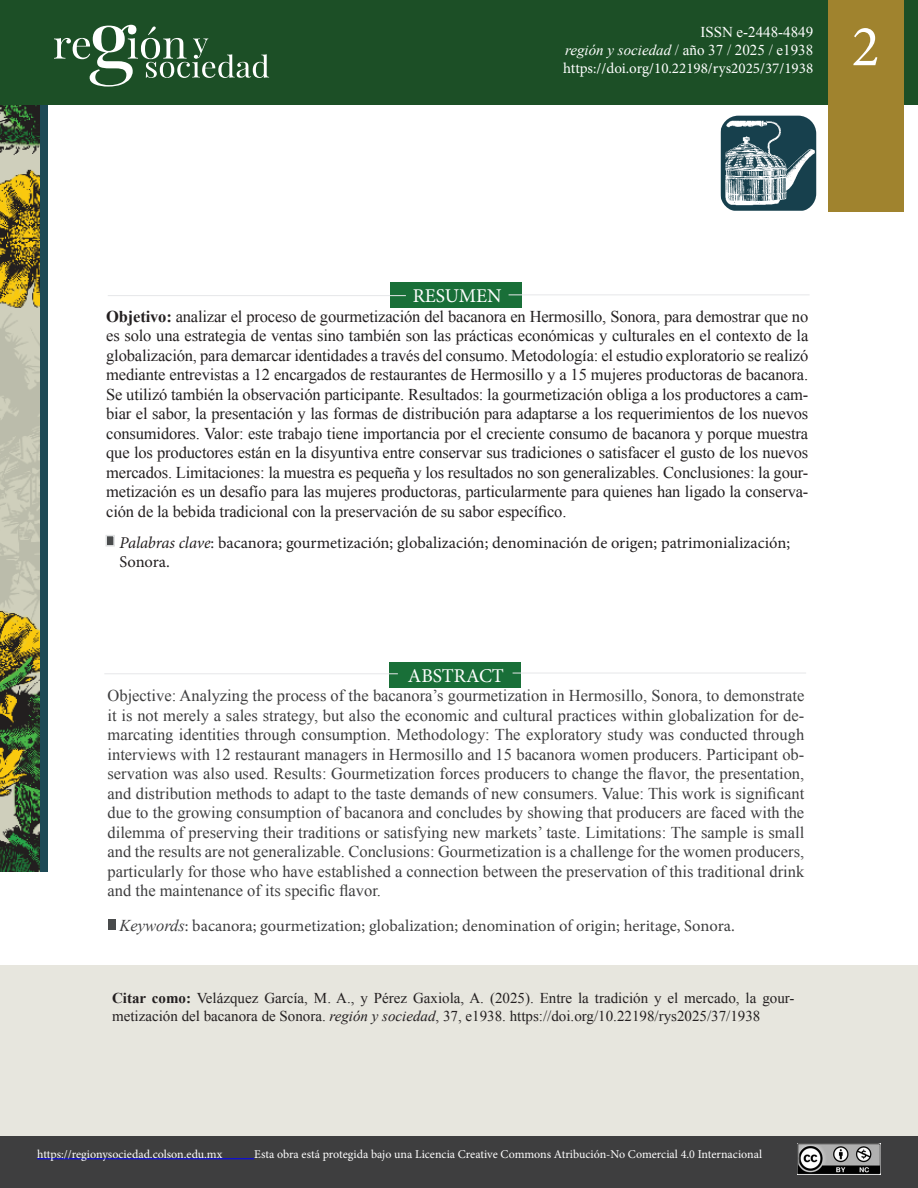
<style>
.page{position:relative;width:918px;height:1188px;background:#fff}
.page>*{position:absolute;margin:0;border:0;box-sizing:border-box;transform-origin:0 0}
.t1{font:58.5px "Minion Pro";color:#fff}
.t2{font:19.5px "Minion Pro";color:#fff}
.t3{font:16.5px/19.5px "Times New Roman";letter-spacing:-.01em;color:#231f20;text-align:justify}
.t4{font:16.5px/19.5px "Times New Roman";color:#3e3e3f;text-align:justify}
.t5{font:16.5px/19.8px "Minion Pro";color:#231f20}
.t6{font:16.5px "Minion Pro";color:#3e3e3f}
.t7{font:15px/18px "Times New Roman";color:#231f20}
.t8{font:15px/18px "Times New Roman";color:#fff;text-align:right}
.t9{font:15px "Minion Pro";color:#fff}
.t10{font:12px "Minion Pro";color:#fff}
.s1{font-style:italic}
.s2{font-weight:700}
.s3{font-family:"Times New Roman";font-style:italic}
</style>
<div class="page">
<div style="left:0;top:0;width:918px;height:105px;background:#1c4f26"></div>
<div style="left:828px;top:0;width:75px;height:212px;background:#a0832e"></div>
<svg style="left:54px;top:25px;width:215px;height:62px"></svg>
<div style="left:0;top:1135px;width:918px;height:53px;background:#3e3e3f"></div>
<img style="left:0;top:105px;width:40px;height:767px">
<img style="left:720px;top:116px;width:96px;height:95px">
<hr style="left:37px;top:1158px;width:217px;height:1px;background:#00f">
<div style="left:40px;top:105px;width:8px;height:767px;background:#1d4955"></div>
<img style="left:798px;top:1144px;width:83px;height:30px">
<div style="left:389px;top:662px;width:132px;height:25px;background:#196f38"></div>
<div style="left:391px;top:282px;width:131px;height:26px;background:#196f38"></div>
<div style="left:0;top:965px;width:918px;height:170px;background:#e7e6de"></div>
<hr style="left:513px;top:673px;width:293px;height:1px;background:#e6e7e9">
<hr style="left:104px;top:673px;width:294px;height:1px;background:#e6e7e9">
<div style="left:105px;top:535px;width:10px;height:12px;background:#494b4c;border:2px solid #e0e2e3"></div>
<div style="left:108px;top:920px;width:7px;height:10px;background:#494b4c"></div>
<hr style="left:509px;top:294px;width:301px;height:1px;background:#e6e7e9">
<hr style="left:108px;top:295px;width:298px;height:1px;background:#e6e7e9">
<p class="t8" style="left:565px;top:23px;width:250px">ISSN e-2448-4849<br><span class="s1">región y sociedad</span> / año 37 / 2025 / e1938</p>
<p class="t9" style="left:563px;top:58px;width:252px">https://doi.org/10.22198/rys2025/37/1938</p>
<h1 class="t1" style="left:852px;top:7px;width:30px">2</h1>
<p class="t2" style="left:413px;top:283px;width:91px">RESUMEN</p>
<p class="t3" style="left:106px;top:306px;width:704px"><span class="s2">Objetivo:</span> analizar el proceso de gourmetización del bacanora en Hermosillo, Sonora, para demostrar que no es solo una estrategia de ventas sino también son las prácticas económicas y culturales en el contexto de la globalización, para demarcar identidades a través del consumo. Metodología: el estudio exploratorio se realizó mediante entrevistas a 12 encargados de restaurantes de Hermosillo y a 15 mujeres productoras de bacanora.<br>Se utilizó también la observación participante. Resultados: la gourmetización obliga a los productores a cam&shy;biar el sabor, la presentación y las formas de distribución para adaptarse a los requerimientos de los nuevos consumidores. Valor: este trabajo tiene importancia por el creciente consumo de bacanora y porque muestra que los productores están en la disyuntiva entre conservar sus tradiciones o satisfacer el gusto de los nuevos mercados. Limitaciones: la muestra es pequeña y los resultados no son generalizables. Conclusiones: la gour&shy;metización es un desafío para las mujeres productoras, particularmente para quienes han ligado la conserva&shy;ción de la bebida tradicional con la preservación de su sabor específico.</p>
<p class="t5" style="left:119px;top:533px;width:672px"><span class="s1">Palabras clave</span>: bacanora; gourmetización; globalización; denominación de origen; patrimonialización;<br>Sonora.</p>
<p class="t2" style="left:408px;top:663px;width:98px">ABSTRACT</p>
<p class="t4" style="left:108px;top:686px;width:698px">Objective: Analyzing the process of the bacanora’s gourmetization in Hermosillo, Sonora, to demonstrate it is not merely a sales strategy, but also the economic and cultural practices within globalization for de&shy;marcating identities through consumption. Methodology: The exploratory study was conducted through interviews with 12 restaurant managers in Hermosillo and 15 bacanora women producers. Participant ob&shy;servation was also used. Results: Gourmetization forces producers to change the flavor, the presentation, and distribution methods to adapt to the taste demands of new consumers. Value: This work is significant due to the growing consumption of bacanora and concludes by showing that producers are faced with the dilemma of preserving their traditions or satisfying new markets’ taste. Limitations: The sample is small and the results are not generalizable. Conclusions: Gourmetization is a challenge for the women producers, particularly for those who have established a connection between the preservation of this traditional drink and the maintenance of its specific flavor.</p>
<p class="t6" style="left:119px;top:915px;width:617px"><span class="s3">Keywords</span>: bacanora; gourmetization; globalization; denomination of origin; heritage, Sonora.</p>
<p class="t7" style="left:112px;top:989px;width:684px"><span class="s2">Citar como:</span> Velázquez García, M. A., y Pérez Gaxiola, A. (2025). Entre la tradición y el mercado, la gour&shy;metización del bacanora de Sonora. <span class="s1">región y sociedad</span>, 37, e1938. https://doi.org/10.22198/rys2025/37/1938</p>
<p class="t10" style="left:37px;top:1146px;width:187px">https://regionysociedad.colson.edu.mx</p>
<p class="t10" style="left:254px;top:1146px;width:509px">Esta obra está protegida bajo una Licencia Creative Commons Atribución-No Comercial 4.0 Internacional</p>
</div>
